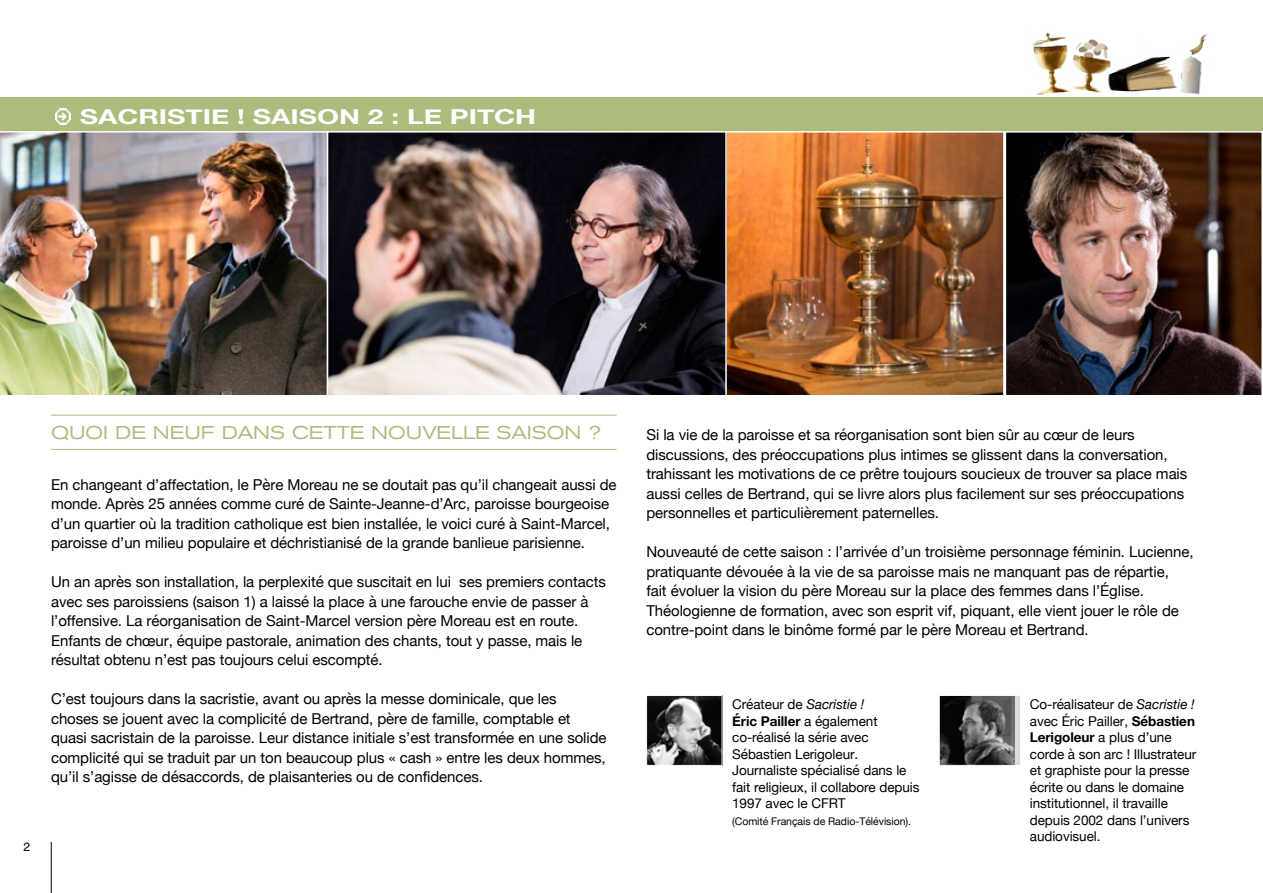
<style>
.page{position:relative;width:1263px;height:893px;background:#fff}
.page>*{position:absolute;margin:0;border:0;box-sizing:border-box;transform-origin:0 0}
.t1{font:700 20.55px "Helvetica Neue";color:#fff;scale:1.37 1}
.t2{font:expanded 18.45px "Akzidenz Grotesk BE";color:#adbc7d}
.t3{font:15px/19.5px "Helvetica Neue";letter-spacing:-.005em;color:#000}
.t4{font:13.5px/16.5px "Helvetica Neue";letter-spacing:-.005em;color:#000}
.t5{font:12px "Helvetica";color:#000}
.t6{font:10.5px "Helvetica Neue";letter-spacing:-.005em;color:#000}
.s1{font-style:italic}
.s2{font-weight:700}
</style>
<div class="page">
<div style="left:0;top:98px;width:1263px;height:34px;background:#adbc7d"></div>
<img style="left:55px;top:108px;width:16px;height:16px">
<hr style="left:51px;top:415px;width:566px;height:1px;background:#adbc7d">
<hr style="left:51px;top:449px;width:566px;height:1px;background:#adbc7d">
<hr style="left:51px;top:842px;width:1px;height:51px;background:#000">
<img style="left:1033px;top:32px;width:175px;height:63px">
<img style="left:330px;top:134px;width:395px;height:259px">
<div style="left:327px;top:131px;width:405px;height:265px;border:2px solid #fff"></div>
<img style="left:728px;top:134px;width:532px;height:259px">
<div style="left:725px;top:131px;width:280px;height:265px;border:2px solid #fff"></div>
<img style="left:0;top:131px;width:328px;height:265px">
<div style="left:1005px;top:131px;width:258px;height:265px;border:2px solid #fff"></div>
<img style="left:648px;top:697px;width:72px;height:67px">
<div style="left:646px;top:695px;width:76px;height:71px;border:1px solid #fff"></div>
<div style="left:939px;top:695px;width:82px;height:70px;background:linear-gradient(to bottom,#dadada,#dadada)"></div>
<img style="left:941px;top:697px;width:73px;height:67px">
<div style="left:939px;top:695px;width:82px;height:71px;border:1px solid #fff"></div>
<h1 class="t1" style="left:80px;top:100px;width:334px">SACRISTIE ! SAISON 2 : LE PITCH</h1>
<p class="t2" style="left:51px;top:421px;width:551px">QUOI DE NEUF DANS CETTE NOUVELLE SAISON ?</p>
<p class="t3" style="left:51px;top:475px;width:567px">En changeant d’affectation, le Père Moreau ne se doutait pas qu’il changeait aussi de monde. Après 25 années comme curé de Sainte-Jeanne-d’Arc, paroisse bourgeoise d’un quartier où la tradition catholique est bien installée, le voici curé à Saint-Marcel, paroisse d’un milieu populaire et déchristianisé de la grande banlieue parisienne.</p>
<p class="t3" style="left:51px;top:573px;width:556px">Un an après son installation, la perplexité que suscitait en lui ses premiers contacts avec ses paroissiens (saison 1) a laissé la place à une farouche envie de passer à l’offensive. La réorganisation de Saint-Marcel version père Moreau est en route.<br>Enfants de chœur, équipe pastorale, animation des chants, tout y passe, mais le résultat obtenu n’est pas toujours celui escompté.</p>
<p class="t3" style="left:51px;top:690px;width:557px">C’est toujours dans la sacristie, avant ou après la messe dominicale, que les choses se jouent avec la complicité de Bertrand, père de famille, comptable et quasi sacristain de la paroisse. Leur distance initiale s’est transformée en une solide complicité qui se traduit par un ton beaucoup plus « cash » entre les deux hommes, qu’il s’agisse de désaccords, de plaisanteries ou de confidences.</p>
<p class="t5" style="left:23px;top:837px;width:8px">2</p>
<p class="t3" style="left:646px;top:426px;width:542px">Si la vie de la paroisse et sa réorganisation sont bien sûr au cœur de leurs discussions, des préoccupations plus intimes se glissent dans la conversation, trahissant les motivations de ce prêtre toujours soucieux de trouver sa place mais aussi celles de Bertrand, qui se livre alors plus facilement sur ses préoccupations personnelles et particulièrement paternelles.</p>
<p class="t3" style="left:646px;top:543px;width:549px">Nouveauté de cette saison : l’arrivée d’un troisième personnage féminin. Lucienne, pratiquante dévouée à la vie de sa paroisse mais ne manquant pas de répartie,<br>fait évoluer la vision du père Moreau sur la place des femmes dans l’Église.<br>Théologienne de formation, avec son esprit vif, piquant, elle vient jouer le rôle de contre-point dans le binôme formé par le père Moreau et Bertrand.</p>
<p class="t4" style="left:732px;top:697px;width:189px">Créateur de <span class="s1">Sacristie !<br></span><span class="s2">Éric Pailler</span> a également co-réalisé la série avec<br>Sébastien Lerigoleur.<br>Journaliste spécialisé dans le fait religieux, il collabore depuis<br>1997 avec le CFRT</p>
<p class="t6" style="left:732px;top:813px;width:180px">(Comité Français de Radio-Télévision).</p>
<p class="t4" style="left:1030px;top:697px;width:168px">Co-réalisateur de <span class="s1">Sacristie ! </span>avec Éric Pailler, <span class="s2">Sébastien<br>Lerigoleur</span> a plus d’une corde à son arc ! Illustrateur et graphiste pour la presse écrite ou dans le domaine institutionnel, il travaille depuis 2002 dans l’univers audiovisuel.</p>
</div>
